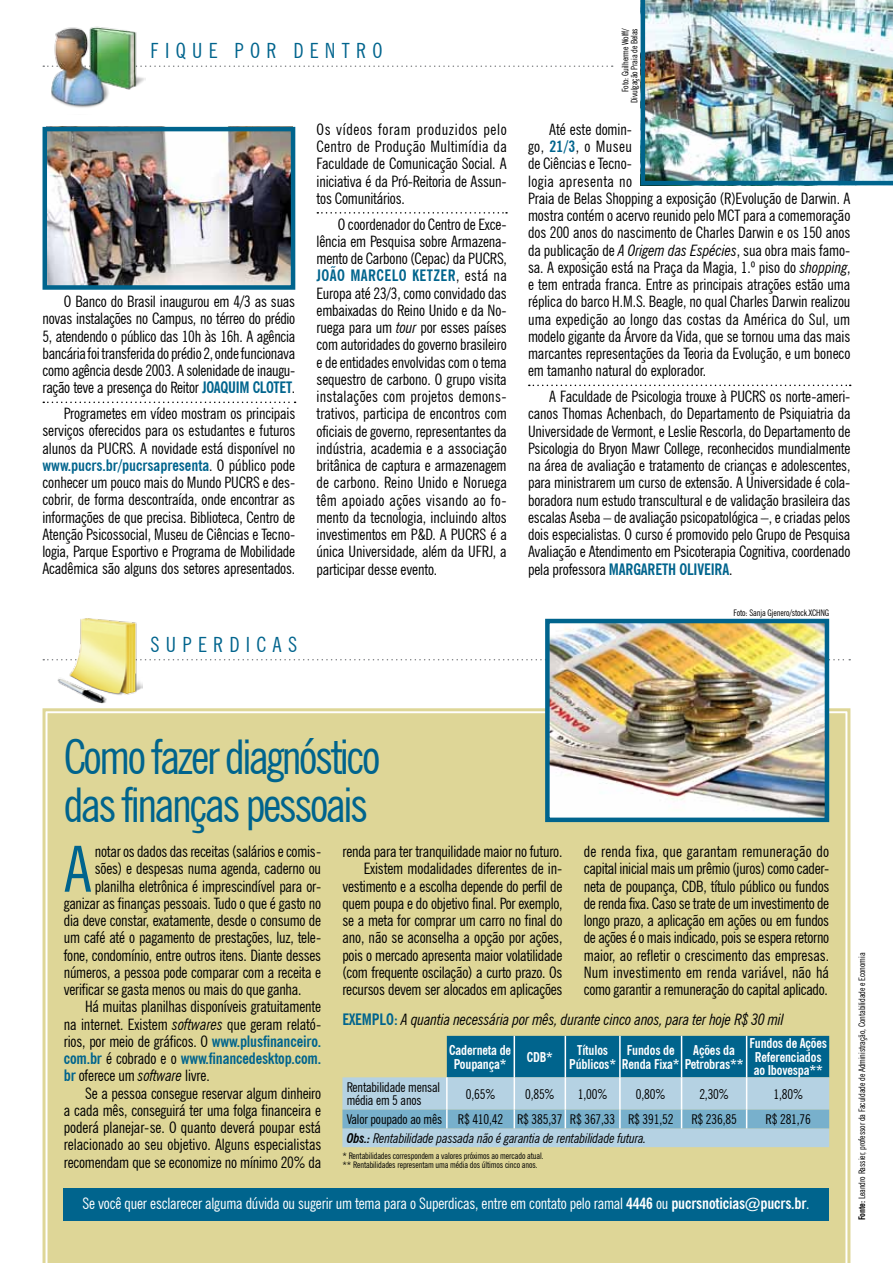
<style>
.page{position:relative;width:893px;height:1263px;background:#fff}
.page>*{position:absolute;margin:0;border:0;box-sizing:border-box;transform-origin:0 0}
.t1{font:condensed 63.45px "News Gothic BT";color:#00648d}
.t2{font:condensed 48px/48px "News Gothic BT";letter-spacing:-.05em;color:#00648d}
.t3{font:condensed 21px "News Gothic BT";color:#00648d}
.t4{font:condensed 15.75px/17.2px "News Gothic BT";letter-spacing:-.01em;color:#000;text-align:justify}
.t5{font:condensed 15.75px "News Gothic BT";letter-spacing:-.01em;color:#fff}
.t6{font:italic condensed 15.75px "News Gothic BT";letter-spacing:-.01em;color:#000}
.t7{font:700 condensed 15.75px "News Gothic BT";letter-spacing:-.01em;color:#00648d}
.t8{font:condensed 13.5px/13.5px "News Gothic BT";letter-spacing:-.01em;color:#000}
.t9{font:700 condensed 13.5px/13.5px "News Gothic BT";letter-spacing:-.01em;color:#fff;text-align:center}
.t10{font:italic condensed 13.5px "News Gothic BT";letter-spacing:-.01em;color:#000}
.t11{font:condensed 9px/9px "News Gothic BT";letter-spacing:-.01em;color:#000;text-align:right}
.s1{font-weight:700;color:#00648d}
.s2{font-style:italic}
.s3{font-weight:400;color:#000}
.s4{font-weight:700}
.s5{font-weight:700;font-style:normal;color:#00648d}
</style>
<div class="page">
<div style="left:47px;top:713px;width:799px;height:550px;background:#ded697"></div>
<svg style="left:43px;top:402px;width:253px;height:1px"></svg>
<div style="left:63px;top:1188px;width:766px;height:32px;background:#00648d"></div>
<svg style="left:43px;top:65px;width:570px;height:2px"></svg>
<svg style="left:43px;top:659px;width:807px;height:1px"></svg>
<img style="left:49px;top:26px;width:96px;height:82px">
<img style="left:56px;top:618px;width:86px;height:85px">
<svg style="left:317px;top:212px;width:190px;height:2px"></svg>
<svg style="left:529px;top:385px;width:322px;height:1px"></svg>
<img style="left:641px;top:0;width:252px;height:185px">
<img style="left:550px;top:624px;width:274px;height:193px">
<div style="left:545px;top:619px;width:284px;height:203px;border:4px solid #00648d"></div>
<img style="left:48px;top:132px;width:242px;height:153px">
<div style="left:43px;top:127px;width:252px;height:163px;border:4px solid #00648d"></div>
<svg style="left:342px;top:1036px;width:487px;height:111px;background:#7badc0"></svg>
<h3 class="t3" style="left:43px;top:38px;width:26px">fique</h3>
<h3 class="t3" style="left:235px;top:38px;width:15px">por</h3>
<h3 class="t3" style="left:293px;top:38px;width:16px">dentro</h3>
<p class="t4" style="left:43px;top:293px;width:254px;text-indent:21px">O Banco do Brasil inaugurou em 4/3 as suas novas instalações no Campus, no térreo do prédio 5, atendendo o público das 10h às 16h. A agência bancária foi transferida do prédio 2, onde funcionava como agência desde 2003. A solenidade de inaugu&shy;ração teve a presença do Reitor <span class="s1">JOAQUIM CLOTET</span>.</p>
<p class="t4" style="left:43px;top:405px;width:254px;text-indent:21px">Programetes em vídeo mostram os principais serviços oferecidos para os estudantes e futuros alunos da PUCRS. A novidade está disponível no <span class="s1">www.pucrs.br/pucrsapresenta</span>. O público pode conhecer um pouco mais do Mundo PUCRS e des&shy;cobrir, de forma descontraída, onde encontrar as informações de que precisa. Biblioteca, Centro de Atenção Psicossocial, Museu de Ciências e Tecno&shy;logia, Parque Esportivo e Programa de Mobilidade Acadêmica são alguns dos setores apresentados.</p>
<p class="t4" style="left:317px;top:121px;width:192px">Os vídeos foram produzidos pelo Centro de Produção Multimídia da Faculdade de Comunicação Social. A iniciativa é da Pró-Reitoria de Assun&shy;tos Comunitários.</p>
<p class="t4" style="left:317px;top:215px;width:192px;text-indent:21px">O coordenador do Centro de Exce&shy;lência em Pesquisa sobre Armazena&shy;mento de Carbono (Cepac) da PUCRS, <span class="s1">JOÃO MARCELO KETZER</span>, está na Europa até 23/3, como convidado das embaixadas do Reino Unido e da No&shy;ruega para um <span class="s2">tour</span> por esses países com autoridades do governo brasileiro e de entidades envolvidas com o tema sequestro de carbono. O grupo visita instalações com projetos demons&shy;trativos, participa de encontros com oficiais de governo, representantes da indústria, academia e a associação britânica de captura e armazenagem de carbono. Reino Unido e Noruega têm apoiado ações visando ao fo&shy;mento da tecnologia, incluindo altos investimentos em P&amp;D. A PUCRS é a única Universidade, além da UFRJ, a participar desse evento.</p>
<h3 class="t3" style="left:43px;top:632px;width:23px">superdicas</h3>
<p class="t11" style="left:621px;top:103px;width:77px;rotate:-90deg">Foto: Guilherme Wolff/<br>Divulgação Praia de Belas</p>
<p class="t4" style="left:528px;top:121px;width:324px;text-align:left;text-indent:21px">Até este domin-<br>go, <span class="s1">21/3</span>, o Museu<br>de Ciências e Tecno-<br>logia apresenta no<br>Praia de Belas Shopping a exposição (R)Evolução de Darwin. A mostra contém o acervo reunido pelo MCT para a comemoração dos 200 anos do nascimento de Charles Darwin e os 150 anos da publicação de <span class="s2">A Origem das Espécies</span>, sua obra mais famo&shy;sa. A exposição está na Praça da Magia, 1.º piso do <span class="s2">shopping</span>, e tem entrada franca. Entre as principais atrações estão uma réplica do barco H.M.S. Beagle, no qual Charles Darwin realizou uma expedição ao longo das costas da América do Sul, um modelo gigante da Árvore da Vida, que se tornou uma das mais marcantes representações da Teoria da Evolução, e um boneco em tamanho natural do explorador.</p>
<p class="t4" style="left:528px;top:388px;width:324px;text-indent:21px">A Faculdade de Psicologia trouxe à PUCRS os norte-ameri&shy;canos Thomas Achenbach, do Departamento de Psiquiatria da Universidade de Vermont, e Leslie Rescorla, do Departamento de Psicologia do Bryon Mawr College, reconhecidos mundialmente na área de avaliação e tratamento de crianças e adolescentes, para ministrarem um curso de extensão. A Universidade é cola&shy;boradora num estudo transcultural e de validação brasileira das escalas Aseba – de avaliação psicopatológica –, e criadas pelos dois especialistas. O curso é promovido pelo Grupo de Pesquisa Avaliação e Atendimento em Psicoterapia Cognitiva, coordenado pela professora <span class="s1">MARGAR ETH OLIVEIRA</span>.</p>
<p class="t11" style="left:733px;top:608px;width:97px">Foto: Sanja Gjenero/stock.XCHNG</p>
<h2 class="t2" style="left:64px;top:733px;width:318px">Como fazer diagnóstico das finanças pessoais</h2>
<h1 class="t1" style="left:64px;top:831px;width:29px">A</h1>
<p class="t4" style="left:95px;top:843px;width:228px">notar os dados das receitas (salários e comis-</p>
<p class="t4" style="left:342px;top:843px;width:222px;text-align:right">renda para ter tranquilidade maior no futuro.<br>Existem modalidades diferentes de in&shy;vestimento e a escolha depende do perfil de quem poupa e do objetivo final. Por exemplo, se a meta for comprar um carro no final do ano, não se aconselha a opção por ações, pois o mercado apresenta maior volatilidade (com frequente oscilação) a curto prazo. Os recursos devem ser alocados em aplicações</p>
<p class="t4" style="left:584px;top:843px;width:247px">de renda fixa, que garantam remuneração do capital inicial mais um prêmio (juros) como cader&shy;neta de poupança, CDB, título público ou fundos de renda fixa. Caso se trate de um investimento de longo prazo, a aplicação em ações ou em fundos de ações é o mais indicado, pois se espera retorno maior, ao refletir o crescimento das empresas.<br>Num investimento em renda variável, não há como garantir a remuneração do capital aplicado.</p>
<p class="t4" style="left:95px;top:860px;width:228px">sões) e despesas numa agenda, caderno ou</p>
<p class="t4" style="left:95px;top:877px;width:228px">planilha eletrônica é imprescindível para or-</p>
<p class="t4" style="left:64px;top:894px;width:259px">ganizar as finanças pessoais. Tudo o que é gasto no</p>
<p class="t4" style="left:64px;top:912px;width:259px">dia deve constar, exatamente, desde o consumo de</p>
<p class="t4" style="left:64px;top:929px;width:259px">um café até o pagamento de prestações, luz, tele-</p>
<p class="t4" style="left:64px;top:946px;width:259px">fone, condomínio, entre outros itens. Diante desses</p>
<p class="t4" style="left:64px;top:963px;width:259px">números, a pessoa pode comparar com a receita e</p>
<p class="t4" style="left:64px;top:981px;width:239px">verificar se gasta menos ou mais do que ganha.</p>
<p class="t4" style="left:85px;top:998px;width:238px">Há muitas planilhas disponíveis gratuitamente</p>
<p class="t4" style="left:64px;top:1015px;width:259px">na internet. Existem <span class="s2">softwares</span> que geram relató-</p>
<p class="t4" style="left:64px;top:1032px;width:259px">rios, por meio de gráficos. O <span class="s1">www.plusfinanceiro.</span></p>
<p class="t7" style="left:64px;top:1049px;width:259px">com.br <span class="s3">é cobrado e o</span> www.financedesktop.com.</p>
<p class="t4" style="left:64px;top:1067px;width:148px"><span class="s1">br</span> oferece um <span class="s2">software</span> livre.</p>
<p class="t4" style="left:85px;top:1084px;width:238px">Se a pessoa consegue reservar algum dinheiro</p>
<p class="t4" style="left:64px;top:1101px;width:259px">a cada mês, conseguirá ter uma folga financeira e</p>
<p class="t4" style="left:64px;top:1119px;width:259px">poderá planejar-se. O quanto deverá poupar está</p>
<p class="t4" style="left:64px;top:1136px;width:259px">relacionado ao seu objetivo. Alguns especialistas</p>
<p class="t4" style="left:64px;top:1153px;width:259px">recomendam que se economize no mínimo 20% da</p>
<p class="t5" style="left:82px;top:1193px;width:729px">Se você quer esclarecer alguma dúvida ou sugerir um tema para o Superdicas, entre em contato pelo ramal <span class="s4">4446</span> ou <span class="s4">pucrsnoticias@pucrs.br</span>.</p>
<p class="t6" style="left:342px;top:1010px;width:443px"><span class="s5">Exemplo:</span> A quantia necessária por mês, durante cinco anos, para ter hoje R$ 30 mil</p>
<p class="t9" style="left:449px;top:1043px;width:63px">Caderneta de<br>Poupança*</p>
<p class="t9" style="left:527px;top:1050px;width:28px">CDB*</p>
<p class="t9" style="left:569px;top:1043px;width:176px;text-align:left;text-indent:8px">Títulos<br>Públicos* Renda Fixa* Petrobras**</p>
<p class="t9" style="left:627px;top:1043px;width:49px">Fundos de</p>
<p class="t9" style="left:693px;top:1043px;width:43px">Ações da</p>
<p class="t9" style="left:749px;top:1036px;width:79px">Fundos de Ações<br>Referenciados ao Ibovespa**</p>
<p class="t8" style="left:347px;top:1080px;width:95px">Rentabilidade mensal média em 5 anos</p>
<p class="t8" style="left:466px;top:1087px;width:31px">0,65%</p>
<p class="t8" style="left:525px;top:1087px;width:31px">0,85%</p>
<p class="t8" style="left:578px;top:1087px;width:31px">1,00%</p>
<p class="t8" style="left:636px;top:1087px;width:31px">0,80%</p>
<p class="t8" style="left:699px;top:1087px;width:31px">2,30%</p>
<p class="t8" style="left:773px;top:1087px;width:31px">1,80%</p>
<p class="t8" style="left:347px;top:1112px;width:328px">Valor poupado ao mês R$ 410,42 R$ 385,37 R$ 367,33 R$ 391,52</p>
<p class="t8" style="left:691px;top:1112px;width:47px">R$ 236,85</p>
<p class="t8" style="left:766px;top:1112px;width:47px">R$ 281,76</p>
<p class="t10" style="left:347px;top:1130px;width:301px"><span class="s4">Obs.:</span> Rentabilidade passada não é garantia de rentabilidade futura.</p>
<p class="t11" style="left:342px;top:1151px;width:203px;text-align:left">* Rentabilidades correspondem a valores próximos ao mercado atual. ** Rentabilidades representam uma média dos últimos cinco anos.</p>
<p class="t11" style="left:857px;top:1220px;width:269px;rotate:-90deg"><span class="s4">Fonte:</span> Leandro Rassier, professor da Faculdade de Administração, Contabilidade e Economia</p>
</div>
